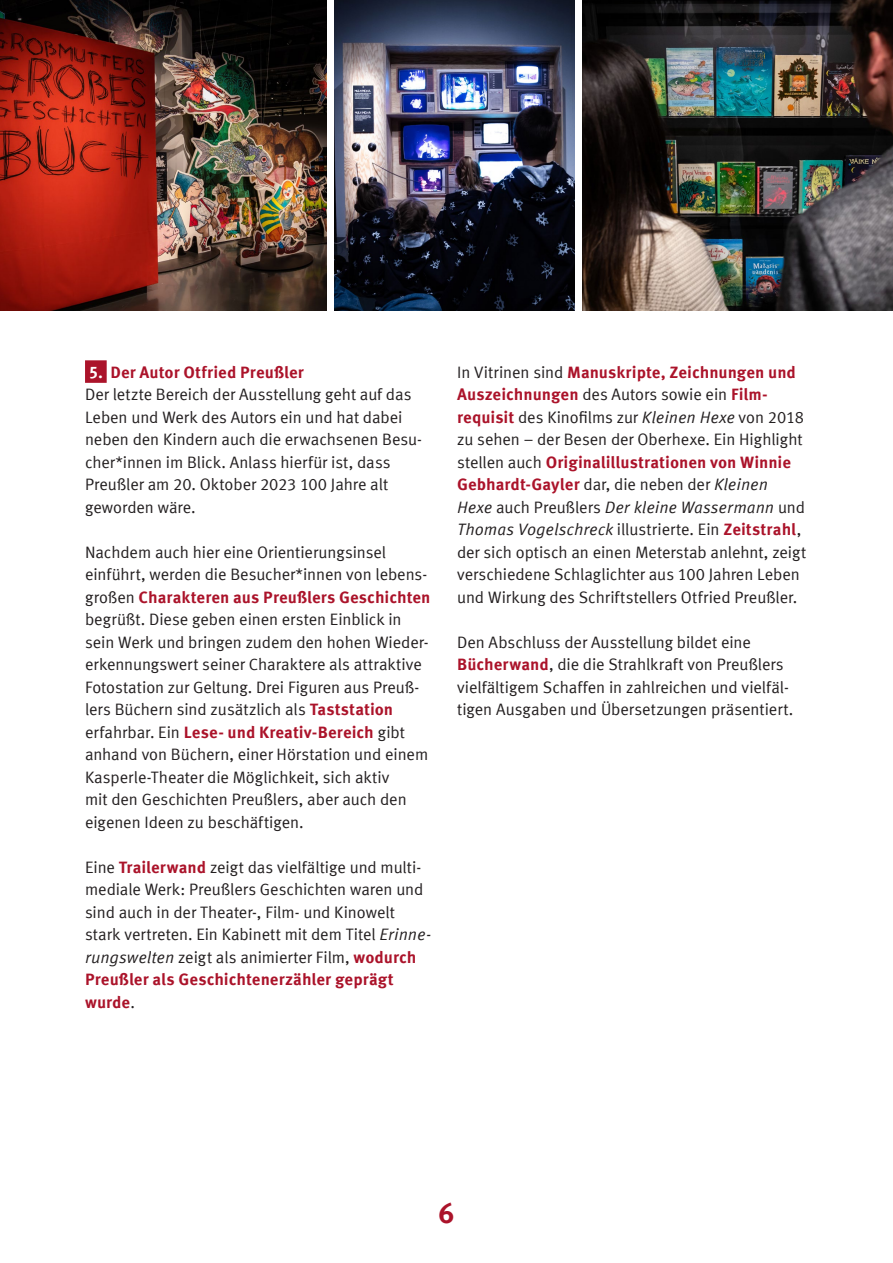
<style>
.page{position:relative;width:893px;height:1263px;background:#fff}
.page>*{position:absolute;margin:0;border:0;box-sizing:border-box;transform-origin:0 0}
.t1{font:700 28.5px "Meta Corr";color:#ab132a}
.Text{font:16.5px/22.5px "Meta Corr";letter-spacing:-.005em;color:#231f20}
.Text-2{font:700 16.5px "Meta Corr";letter-spacing:.005em;color:#ab132a}
.s1{color:#fff}
.s2{font-weight:700;color:#ab132a}
.s3{font-style:italic}
</style>
<div class="page">
<div style="left:85px;top:360px;width:22px;height:23px;background:#ab132a"></div>
<img style="left:583px;top:0;width:310px;height:310px">
<img style="left:0;top:0;width:326px;height:310px">
<img style="left:334px;top:0;width:240px;height:310px">
<p class="Text-2" style="left:89px;top:362px;width:217px"><span class="s1">5.</span> Der Autor Otfried Preußler</p>
<p class="Text" style="left:85px;top:383px;width:339px">Der letzte Bereich der Ausstellung geht auf das Leben und Werk des Autors ein und hat dabei neben den Kindern auch die erwachsenen Besu&shy;cher*innen im Blick. Anlass hierfür ist, dass Preußler am 20. Oktober 2023 100 Jahre alt geworden wäre.</p>
<p class="Text" style="left:85px;top:540px;width:347px">Nachdem auch hier eine Orientierungsinsel einführt, werden die Besucher*innen von lebens&shy;großen <span class="s2">Charakteren aus Preußlers Geschichten </span>begrüßt. Diese geben einen ersten Einblick in sein Werk und bringen zudem den hohen Wieder&shy;erkennungswert seiner Charaktere als attraktive Fotostation zur Geltung. Drei Figuren aus Preuß&shy;lers Büchern sind zusätzlich als <span class="s2">Taststation </span>erfahrbar. Ein <span class="s2">Lese- und Kreativ-Bereich</span> gibt anhand von Büchern, einer Hörstation und einem Kasperle-Theater die Möglichkeit, sich aktiv<br>mit den Geschichten Preußlers, aber auch den eigenen Ideen zu beschäftigen.</p>
<p class="Text" style="left:85px;top:855px;width:348px">Eine <span class="s2">Trailerwand</span> zeigt das vielfältige und multi&shy;mediale Werk: Preußlers Geschichten waren und sind auch in der Theater-, Film- und Kinowelt stark vertreten. Ein Kabinett mit dem Titel <span class="s3">Erinne&shy;rungswelten</span> zeigt als animierter Film, <span class="s2">wodurch Preußler als Geschichtenerzähler geprägt wurde</span>.</p>
<p class="Text" style="left:457px;top:360px;width:351px">In Vitrinen sind <span class="s2">Manuskripte, Zeichnungen und Auszeichnungen</span> des Autors sowie ein <span class="s2">Film&shy;requisit</span> des Kinofilms zur <span class="s3">Kleinen Hexe</span> von 2018 zu sehen – der Besen der Oberhexe. Ein Highlight stellen auch <span class="s2">Originalillustrationen von Winnie Gebhardt-Gayler</span> dar, die neben der <span class="s3">Kleinen Hexe</span> auch Preußlers <span class="s3">Der kleine Wassermann</span> und <span class="s3">Thomas Vogelschreck</span> illustrierte. Ein <span class="s2">Zeitstrahl</span>, der sich optisch an einen Meterstab anlehnt, zeigt verschiedene Schlaglichter aus 100 Jahren Leben und Wirkung des Schriftstellers Otfried Preußler.</p>
<p class="Text" style="left:457px;top:630px;width:338px">Den Abschluss der Ausstellung bildet eine <span class="s2">Bücherwand</span>, die die Strahlkraft von Preußlers vielfältigem Schaffen in zahlreichen und vielfäl&shy;tigen Ausgaben und Übersetzungen präsentiert.</p>
<h1 class="t1" style="left:438px;top:1196px;width:18px">6</h1>
</div>
